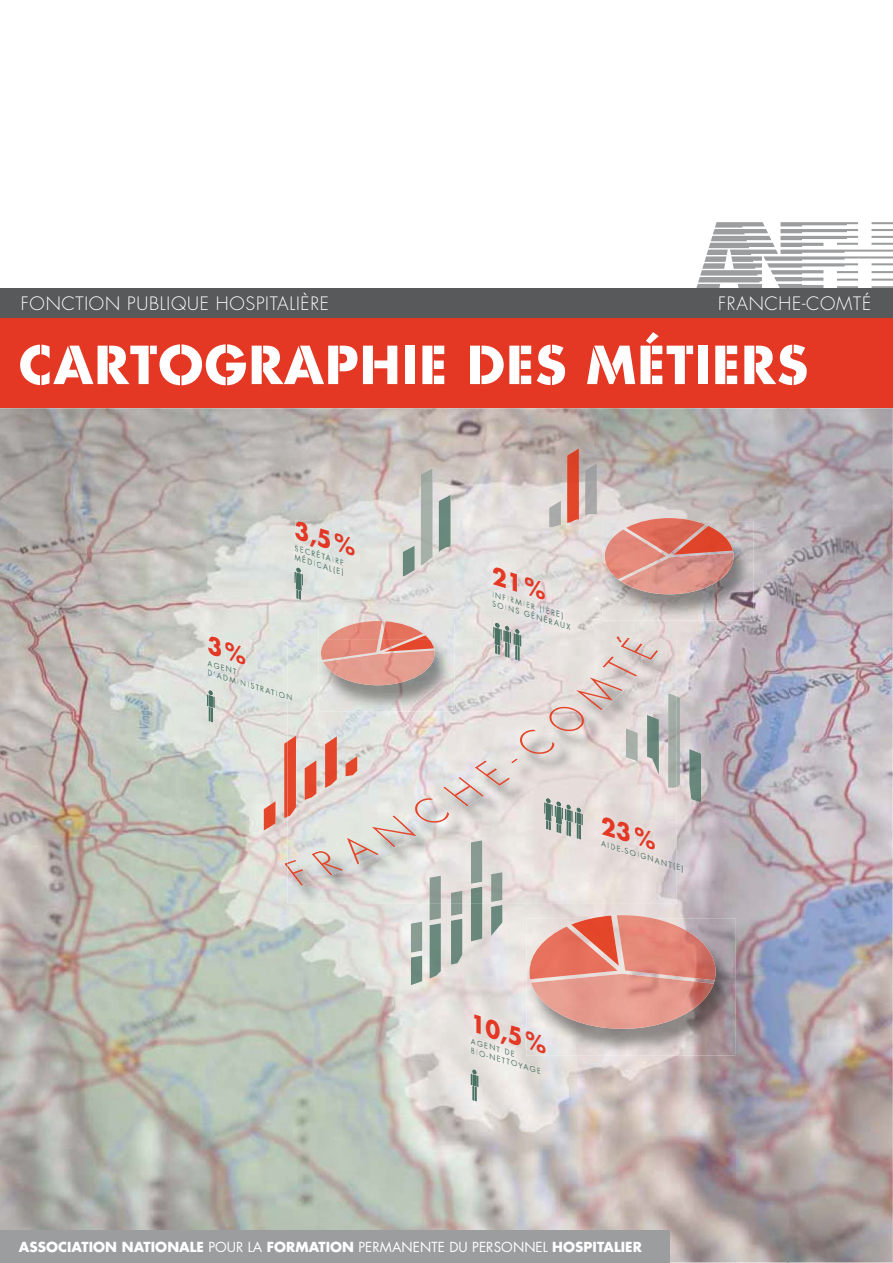
<style>
.page{position:relative;width:893px;height:1263px;background:#fff}
.page>*{position:absolute;margin:0;border:0;box-sizing:border-box;transform-origin:0 0}
.t1{font:51px "ANFH";letter-spacing:.02em;color:#fff}
.t2{font:italic 700 22.5px "Futura";color:#e43825}
.t3{font:italic 700 22.5px "Futura";color:#e33826}
.t4{font:300 18px "Futura";letter-spacing:.04em;color:#fff}
.t5{font:700 13.5px "Futura";letter-spacing:.005em;color:#fff}
.t6{font:italic 7.5px/9px "Futura";color:#4a7264}
.s1{font-weight:400}
</style>
<div class="page">
<img style="left:0;top:408px;width:314px;height:822px">
<img style="left:314px;top:408px;width:473px;height:267px">
<img style="left:787px;top:408px;width:106px;height:855px">
<img style="left:631px;top:675px;width:157px;height:267px">
<img style="left:314px;top:904px;width:263px;height:326px">
<img style="left:736px;top:942px;width:52px;height:321px">
<img style="left:577px;top:1055px;width:159px;height:208px">
<img style="left:284px;top:741px;width:3px;height:77px">
<img style="left:264px;top:801px;width:12px;height:30px">
<img style="left:585px;top:463px;width:12px;height:53px">
<img style="left:567px;top:448px;width:12px;height:75px">
<img style="left:549px;top:501px;width:12px;height:26px">
<img style="left:439px;top:495px;width:12px;height:57px">
<img style="left:421px;top:468px;width:12px;height:98px">
<img style="left:403px;top:546px;width:12px;height:31px">
<img style="left:689px;top:749px;width:12px;height:53px">
<img style="left:676px;top:696px;width:4px;height:91px">
<img style="left:509px;top:603px;width:61px;height:27px">
<img style="left:546px;top:615px;width:17px;height:5px">
<img style="left:474px;top:1014px;width:47px;height:36px">
<img style="left:477px;top:1039px;width:38px;height:18px">
<svg style="left:471px;top:1037px;width:7px;height:18px"></svg>
<img style="left:479px;top:1050px;width:61px;height:25px">
<svg style="left:471px;top:1069px;width:7px;height:32px"></svg>
<img style="left:471px;top:904px;width:11px;height:37px">
<img style="left:451px;top:919px;width:11px;height:46px">
<img style="left:430px;top:923px;width:11px;height:56px">
<img style="left:411px;top:956px;width:11px;height:29px">
<img style="left:430px;top:904px;width:11px;height:16px">
<img style="left:411px;top:922px;width:11px;height:31px">
<img style="left:491px;top:905px;width:11px;height:31px">
<svg style="left:676px;top:863px;width:7px;height:10px"></svg>
<img style="left:214px;top:667px;width:23px;height:8px">
<img style="left:208px;top:669px;width:28px;height:15px">
<svg style="left:238px;top:678px;width:11px;height:10px"></svg>
<img style="left:251px;top:682px;width:23px;height:14px">
<svg style="left:207px;top:690px;width:8px;height:32px"></svg>
<img style="left:318px;top:624px;width:136px;height:16px">
<img style="left:423px;top:621px;width:7px;height:14px">
<img style="left:326px;top:621px;width:97px;height:19px">
<img style="left:414px;top:635px;width:16px;height:5px">
<img style="left:602px;top:521px;width:151px;height:99px">
<img style="left:605px;top:518px;width:128px;height:76px">
<img style="left:626px;top:518px;width:79px;height:35px">
<img style="left:620px;top:553px;width:113px;height:41px">
<img style="left:708px;top:526px;width:25px;height:25px">
<img style="left:673px;top:526px;width:35px;height:25px">
<img style="left:673px;top:551px;width:60px;height:4px">
<img style="left:605px;top:529px;width:61px;height:50px">
<img style="left:526px;top:918px;width:210px;height:137px">
<img style="left:526px;top:1030px;width:20px;height:24px">
<img style="left:529px;top:915px;width:187px;height:114px">
<img style="left:617px;top:915px;width:99px;height:65px">
<img style="left:529px;top:927px;width:89px;height:52px">
<img style="left:571px;top:916px;width:48px;height:9px">
<img style="left:571px;top:925px;width:48px;height:41px">
<img style="left:531px;top:974px;width:183px;height:55px">
<img style="left:287px;top:640px;width:389px;height:264px">
<img style="left:287px;top:736px;width:9px;height:81px">
<img style="left:305px;top:760px;width:11px;height:40px">
<img style="left:325px;top:736px;width:12px;height:52px">
<img style="left:345px;top:756px;width:12px;height:20px">
<img style="left:626px;top:728px;width:12px;height:34px">
<img style="left:647px;top:715px;width:12px;height:60px">
<img style="left:668px;top:693px;width:8px;height:95px">
<svg style="left:493px;top:623px;width:28px;height:38px"></svg>
<img style="left:471px;top:887px;width:11px;height:17px">
<svg style="left:451px;top:891px;width:11px;height:25px"></svg>
<img style="left:430px;top:876px;width:11px;height:28px">
<img style="left:471px;top:840px;width:11px;height:44px">
<img style="left:491px;top:872px;width:11px;height:30px">
<svg style="left:544px;top:798px;width:39px;height:42px;background:#a9b3ac"></svg>
<img style="left:641px;top:852px;width:35px;height:19px">
<svg style="left:276px;top:690px;width:16px;height:11px"></svg>
<img style="left:318px;top:640px;width:136px;height:71px">
<img style="left:323px;top:650px;width:112px;height:35px">
<img style="left:380px;top:640px;width:4px;height:11px">
<img style="left:384px;top:640px;width:50px;height:12px">
<img style="left:321px;top:640px;width:58px;height:20px">
<svg style="left:284px;top:862px;width:3px;height:6px"></svg>
<img style="left:303px;top:860px;width:9px;height:26px">
<img style="left:287px;top:860px;width:16px;height:26px">
<img style="left:311px;top:849px;width:25px;height:2px">
<img style="left:311px;top:851px;width:33px;height:25px">
<img style="left:336px;top:833px;width:35px;height:31px">
<img style="left:347px;top:838px;width:32px;height:26px">
<img style="left:371px;top:847px;width:46px;height:1px">
<img style="left:371px;top:815px;width:46px;height:32px">
<img style="left:408px;top:796px;width:44px;height:32px">
<img style="left:414px;top:798px;width:35px;height:26px">
<img style="left:443px;top:777px;width:41px;height:29px">
<img style="left:475px;top:760px;width:35px;height:26px">
<svg style="left:511px;top:758px;width:7px;height:5px"></svg>
<img style="left:513px;top:727px;width:44px;height:32px">
<img style="left:519px;top:730px;width:35px;height:25px">
<img style="left:542px;top:702px;width:49px;height:34px">
<img style="left:548px;top:706px;width:37px;height:26px">
<img style="left:572px;top:674px;width:52px;height:37px">
<img style="left:576px;top:677px;width:47px;height:33px">
<img style="left:602px;top:660px;width:39px;height:21px">
<img style="left:602px;top:656px;width:35px;height:21px">
<img style="left:614px;top:634px;width:19px;height:6px">
<img style="left:616px;top:636px;width:15px;height:4px">
<img style="left:612px;top:640px;width:5px;height:20px">
<img style="left:617px;top:640px;width:41px;height:20px">
<img style="left:295px;top:520px;width:35px;height:32px">
<img style="left:335px;top:532px;width:20px;height:25px">
<svg style="left:295px;top:545px;width:3px;height:7px"></svg>
<img style="left:300px;top:544px;width:31px;height:18px">
<svg style="left:333px;top:556px;width:11px;height:10px"></svg>
<img style="left:295px;top:552px;width:17px;height:14px">
<img style="left:317px;top:561px;width:26px;height:16px">
<svg style="left:295px;top:568px;width:8px;height:32px"></svg>
<svg style="left:696px;top:222px;width:197px;height:66px"></svg>
<div style="left:0;top:288px;width:893px;height:30px;background:#58595b"></div>
<div style="left:0;top:318px;width:893px;height:90px;background:#e43825"></div>
<div style="left:0;top:1230px;width:669px;height:33px;background:#9c9d9f"></div>
<svg style="left:493px;top:566px;width:55px;height:50px;background:#e3dedd"></svg>
<svg style="left:207px;top:635px;width:38px;height:32px"></svg>
<svg style="left:601px;top:816px;width:54px;height:42px;background:#e3dad8"></svg>
<h3 class="t4" style="left:21px;top:295px;width:309px">FONCTION PUBLIQUE HOSPITALIÈRE</h3>
<h1 class="t1" style="left:19px;top:337px;width:791px">CARTOGRAPHIE DES MÉTIERS</h1>
<h3 class="t4" style="left:718px;top:295px;width:154px">FRANCHE-COMTÉ</h3>
<h2 class="t3" style="left:300px;top:520px;width:65px;rotate:17deg">3,5 %</h2>
<p class="t6" style="left:296px;top:544px;width:56px;text-align:center;rotate:17deg">SECRÉTAIRE<br>MÉDICAL(E)</p>
<p class="t6" style="left:212px;top:660px;width:90px;text-indent:-3px;rotate:17deg">AGENT<br>D’ADMINISTRATION</p>
<p class="t6" style="left:497px;top:591px;width:83px;text-indent:-3px;rotate:17deg">INFIRMIER IÈRE)<br>SOINS GÉNÉRAUX</p>
<p class="t6" style="left:603px;top:840px;width:88px;rotate:17deg">AIDE-SOIGNANT(E)</p>
<h2 class="t2" style="left:476px;top:1013px;width:80px;rotate:17deg">10,5%</h2>
<p class="t6" style="left:475px;top:1038px;width:75px;text-indent:-3px;rotate:17deg">AGENT DE<br>BIO-NETTOYAGE</p>
<h3 class="t5" style="left:19px;top:1240px;width:625px">ASSOCIATION NATIONALE <span class="s1">POUR LA</span> FORMATION <span class="s1">PERMANENTE DU PERSONNEL</span> HOSPITALIER</h3>
</div>
